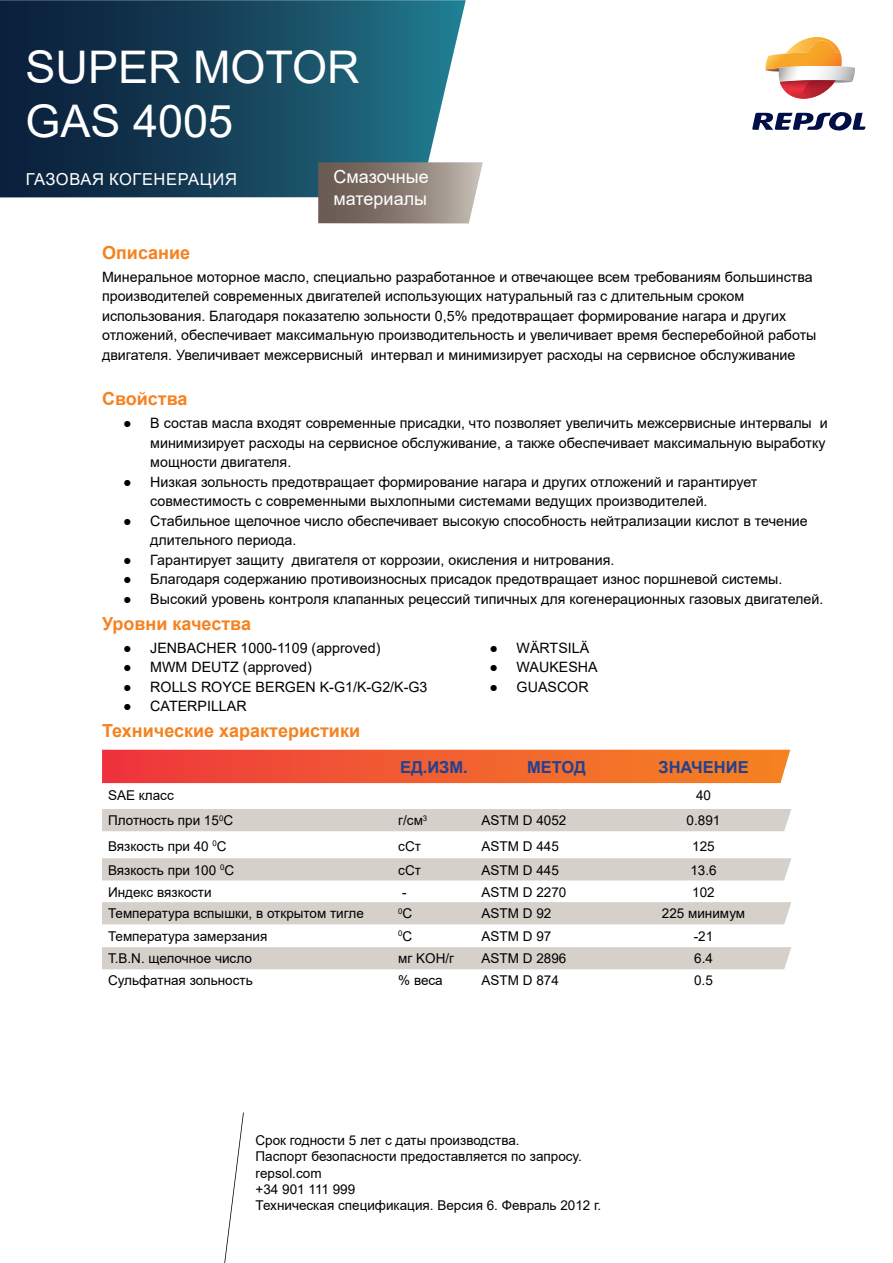
<style>
.page{position:relative;width:893px;height:1263px;background:#fff}
.page>*{position:absolute;margin:0;border:0;box-sizing:border-box;transform-origin:0 0}
.t1{font:45px/54px "Arial";color:#fff}
.t2{font:700 18px "Arial";color:#f58220}
.t3{font:18px/21.6px "Arial";color:#fff}
.t4{font:700 16.5px "Arial";color:#25408f}
.t5{font:16.5px "Arial";letter-spacing:.035em;color:#fff}
.t6{font:14.25px/19.5px "Arial";color:#000}
.t7{font:13.5px/16.2px "Arial";color:#000}
.t8{font:7.8px "Arial";color:#000}
.s1{font-size:13.5px}
</style>
<div class="page">
<svg style="left:0;top:0;width:466px;height:197px;background:#1d4961"></svg>
<svg style="left:318px;top:162px;width:165px;height:61px;background:#8f837b"></svg>
<svg style="left:224px;top:1112px;width:20px;height:151px"></svg>
<svg style="left:765px;top:37px;width:90px;height:62px"></svg>
<svg style="left:752px;top:112px;width:113px;height:19px"></svg>
<svg style="left:102px;top:750px;width:688px;height:33px;background:#f15f31"></svg>
<div style="left:102px;top:809px;width:689px;height:22px;background:#d5d0ca"></div>
<div style="left:102px;top:858px;width:689px;height:22px;background:#d5d0ca"></div>
<div style="left:102px;top:902px;width:689px;height:22px;background:#d5d0ca"></div>
<div style="left:102px;top:947px;width:689px;height:22px;background:#d5d0ca"></div>
<h1 class="t1" style="left:26px;top:40px;width:336px">SUPER MOTOR<br>GAS 4005</h1>
<p class="t5" style="left:26px;top:168px;width:213px">ГАЗОВАЯ КОГЕНЕРАЦИЯ</p>
<p class="t3" style="left:334px;top:166px;width:97px">Смазочные материалы</p>
<p class="t2" style="left:102px;top:240px;width:90px">Описание</p>
<p class="t6" style="left:102px;top:267px;width:716px">Минеральное моторное масло, специально разработанное и отвечающее всем требованиям большинства производителей современных двигателей использующих натуральный газ с длительным сроком использования. Благодаря показателю зольности 0,5% предотвращает формирование нагара и других отложений, обеспечивает максимальную производительность и увеличивает время бесперебойной работы двигателя. Увеличивает межсервисный интервал и минимизирует расходы на сервисное обслуживание</p>
<p class="t2" style="left:102px;top:386px;width:87px">Свойства</p>
<p class="t6" style="left:150px;top:413px;width:679px;text-indent:-27px">● В состав масла входят современные присадки, что позволяет увеличить межсервисные интервалы и минимизирует расходы на сервисное обслуживание, а также обеспечивает максимальную выработку мощности двигателя.</p>
<p class="t6" style="left:150px;top:472px;width:609px;text-indent:-27px">● Низкая зольность предотвращает формирование нагара и других отложений и гарантирует совместимость с современными выхлопными системами ведущих производителей.</p>
<p class="t6" style="left:150px;top:511px;width:659px;text-indent:-27px">● Стабильное щелочное число обеспечивает высокую способность нейтрализации кислот в течение длительного периода.</p>
<p class="t6" style="left:123px;top:550px;width:493px">● Гарантирует защиту двигателя от коррозии, окисления и нитрования.</p>
<p class="t6" style="left:123px;top:569px;width:661px">● Благодаря содержанию противоизносных присадок предотвращает износ поршневой системы.</p>
<p class="t6" style="left:123px;top:589px;width:702px">● Высокий уровень контроля клапанных рецессий типичных для когенерационных газовых двигателей.</p>
<p class="t2" style="left:102px;top:611px;width:150px">Уровни качества</p>
<p class="t6" style="left:123px;top:638px;width:259px">● JENBACHER 1000-1109 (approved)</p>
<p class="t6" style="left:123px;top:657px;width:190px">● MWM DEUTZ (approved)</p>
<p class="t6" style="left:123px;top:677px;width:306px">● ROLLS ROYCE BERGEN K-G1/K-G2/K-G3</p>
<p class="t6" style="left:123px;top:696px;width:125px">● CATERPILLAR</p>
<p class="t2" style="left:102px;top:718px;width:260px">Технические характеристики</p>
<p class="t6" style="left:490px;top:638px;width:101px">● WÄRTSILÄ</p>
<p class="t6" style="left:490px;top:657px;width:110px">● WAUKESHA</p>
<p class="t6" style="left:490px;top:677px;width:101px">● GUASCOR</p>
<p class="t4" style="left:400px;top:755px;width:69px">ЕД.ИЗМ.</p>
<p class="t4" style="left:527px;top:755px;width:60px">МЕТОД</p>
<p class="t4" style="left:658px;top:755px;width:92px">ЗНАЧЕНИЕ</p>
<p class="t7" style="left:108px;top:787px;width:67px">SAE класс</p>
<p class="t7" style="left:696px;top:787px;width:17px">40</p>
<p class="t7" style="left:108px;top:812px;width:127px">Плотность при 15<sup>0</sup>С</p>
<p class="t7" style="left:398px;top:812px;width:31px">г/см<sup>3</sup></p>
<p class="t7" style="left:482px;top:812px;width:86px">ASTM D 4052</p>
<p class="t7" style="left:687px;top:812px;width:35px">0.891</p>
<p class="t7" style="left:108px;top:837px;width:120px">Вязкость при 40 <sup>0</sup>С</p>
<p class="t7" style="left:398px;top:837px;width:24px">сСт</p>
<p class="t7" style="left:482px;top:837px;width:79px">ASTM D 445</p>
<p class="t7" style="left:692px;top:837px;width:24px">125</p>
<p class="t7" style="left:108px;top:862px;width:128px">Вязкость при 100 <sup>0</sup>С</p>
<p class="t7" style="left:398px;top:862px;width:24px">сСт</p>
<p class="t7" style="left:482px;top:862px;width:79px">ASTM D 445</p>
<p class="t7" style="left:690px;top:862px;width:28px">13.6</p>
<p class="t7" style="left:108px;top:883px;width:105px">Индекс вязкости</p>
<p class="t7" style="left:402px;top:883px;width:6px">-</p>
<p class="t7" style="left:482px;top:883px;width:86px">ASTM D 2270</p>
<p class="t7" style="left:692px;top:883px;width:24px">102</p>
<p class="t7" style="left:108px;top:905px;width:257px">Температура вспышки, в открытом тигле</p>
<p class="t8" style="left:398px;top:906px;width:16px">0<span class="s1">С</span></p>
<p class="t7" style="left:482px;top:905px;width:71px">ASTM D 92</p>
<p class="t7" style="left:662px;top:905px;width:85px">225 минимум</p>
<p class="t7" style="left:108px;top:928px;width:161px">Температура замерзания</p>
<p class="t8" style="left:398px;top:928px;width:16px">0<span class="s1">С</span></p>
<p class="t7" style="left:482px;top:928px;width:71px">ASTM D 97</p>
<p class="t7" style="left:694px;top:928px;width:21px">-21</p>
<p class="t7" style="left:108px;top:950px;width:145px">T.B.N. щелочное число</p>
<p class="t7" style="left:398px;top:950px;width:57px">мг KOH/г</p>
<p class="t7" style="left:482px;top:950px;width:86px">ASTM D 2896</p>
<p class="t7" style="left:694px;top:950px;width:20px">6.4</p>
<p class="t7" style="left:108px;top:972px;width:146px">Сульфатная зольность</p>
<p class="t7" style="left:398px;top:972px;width:46px">% веса</p>
<p class="t7" style="left:482px;top:972px;width:79px">ASTM D 874</p>
<p class="t7" style="left:694px;top:972px;width:20px">0.5</p>
<p class="t7" style="left:256px;top:1132px;width:347px">Срок годности 5 лет с даты производства.<br>Паспорт безопасности предоставляется по запросу. repsol.com<br>+34 901 111 999<br>Техническая спецификация. Версия 6. Февраль 2012 г.</p>
</div>
